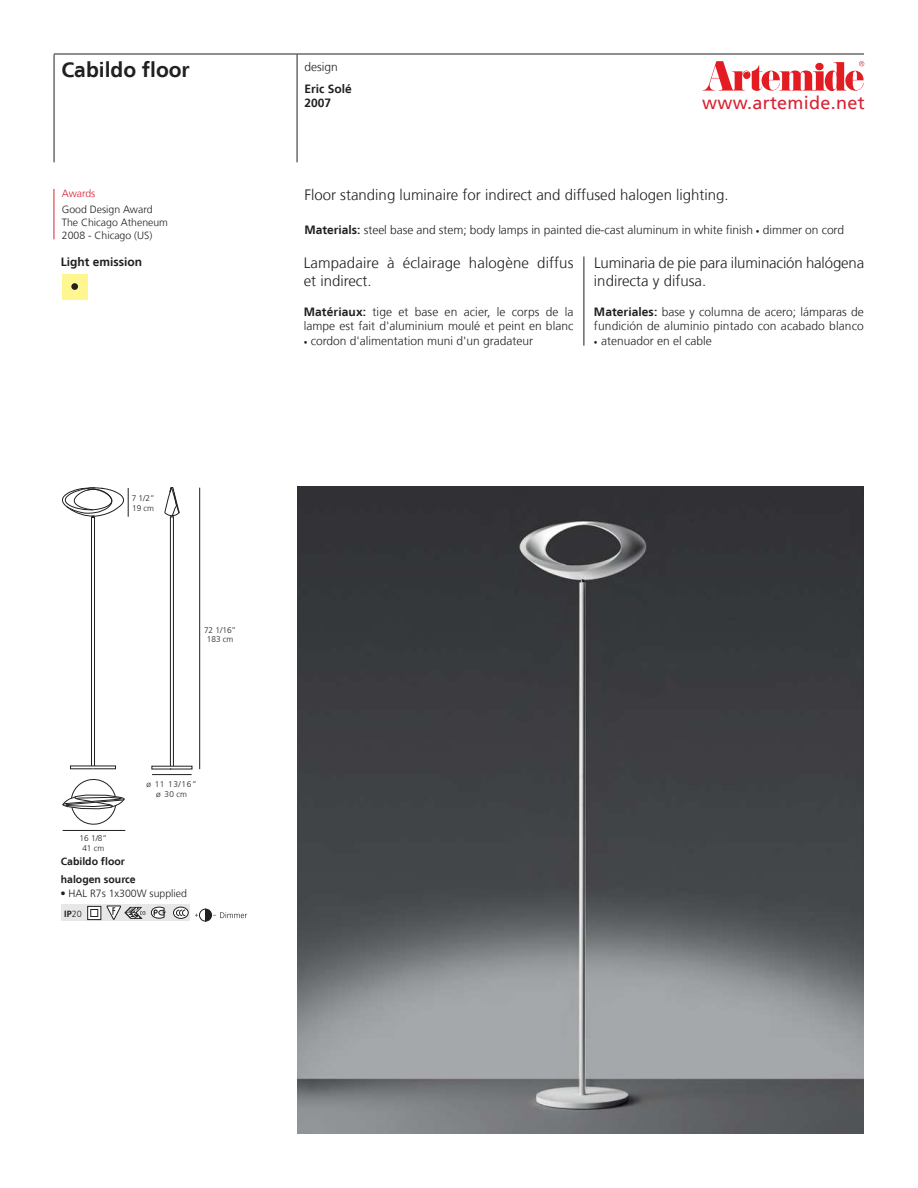
<style>
.page{position:relative;width:918px;height:1188px;background:#fff}
.page>*{position:absolute;margin:0;border:0;box-sizing:border-box;transform-origin:0 0}
.t1{font:700 21px "Frutiger LT";color:#221f1f}
.t2{font:18px "Frutiger LT";letter-spacing:.015em;color:#d92131}
.t3{font:300 15px/18px "Frutiger LT";color:#221f1f}
.t4{font:300 12px/14.4px "Frutiger LT";letter-spacing:.005em;color:#221f1f}
.t5{font:700 12px/14.4px "Frutiger LT";color:#221f1f}
.t6{font:300 10.5px/12.6px "Frutiger LT";color:#221f1f}
.t7{font:700 10.5px/18px "Frutiger LT";color:#221f1f}
.t8{font:300 10.5px "Frutiger LT";color:#d92131}
.t9{font:700 9px "Frutiger LT";color:#221f1f}
.t10{font:300 8.25px/9.9px "Frutiger LT";color:#221f1f;text-align:center}
.s1{font-weight:300}
.s2{font-weight:700}
.s3{font-size:7.5px}
</style>
<div class="page">
<hr style="left:297px;top:54px;width:1px;height:108px;background:#221f1f">
<hr style="left:54px;top:54px;width:1px;height:108px;background:#221f1f">
<hr style="left:54px;top:54px;width:810px;height:1px;background:#221f1f">
<hr style="left:584px;top:257px;width:1px;height:89px;background:#221f1f">
<img style="left:297px;top:486px;width:567px;height:648px">
<div style="left:62px;top:274px;width:25px;height:25px;background:#fff691"></div>
<div style="left:71px;top:283px;width:7px;height:7px;background:#221f1f;border-radius:50%"></div>
<svg style="left:195px;top:909px;width:52px;height:12px"></svg>
<div style="left:61px;top:904px;width:129px;height:17px;background:#e6e7e8"></div>
<svg style="left:90px;top:908px;width:9px;height:10px"></svg>
<div style="left:88px;top:906px;width:13px;height:14px;border:1px solid #221f1f"></div>
<div style="left:91px;top:909px;width:7px;height:8px;border:1px solid #221f1f"></div>
<svg style="left:151px;top:907px;width:15px;height:12px"></svg>
<svg style="left:107px;top:906px;width:38px;height:14px"></svg>
<svg style="left:173px;top:907px;width:15px;height:11px"></svg>
<div style="left:173px;top:907px;width:15px;height:12px;border:1px solid #221f1f;border-radius:50%"></div>
<svg style="left:176px;top:910px;width:10px;height:6px"></svg>
<hr style="left:54px;top:189px;width:1px;height:50px;background:#d92131">
<hr style="left:199px;top:488px;width:1px;height:281px;background:#221f1f">
<hr style="left:152px;top:774px;width:40px;height:1px;background:#221f1f">
<hr style="left:63px;top:830px;width:62px;height:1px;background:#221f1f">
<svg style="left:63px;top:779px;width:62px;height:46px"></svg>
<svg style="left:62px;top:487px;width:67px;height:30px"></svg>
<div style="left:91px;top:517px;width:4px;height:249px;border:1px solid #221f1f"></div>
<svg style="left:70px;top:766px;width:46px;height:4px"></svg>
<svg style="left:151px;top:766px;width:41px;height:4px"></svg>
<div style="left:170px;top:517px;width:4px;height:249px;border:1px solid #221f1f"></div>
<svg style="left:164px;top:487px;width:16px;height:30px"></svg>
<svg style="left:703px;top:61px;width:161px;height:30px"></svg>
<h1 class="t1" style="left:62px;top:61px;width:130px">Cabildo floor</h1>
<p class="t8" style="left:62px;top:189px;width:35px">Awards</p>
<p class="t6" style="left:62px;top:204px;width:108px">Good Design Award<br>The Chicago Atheneum<br>2008 - Chicago (US)</p>
<p class="t5" style="left:61px;top:255px;width:83px">Light emission</p>
<p class="t10" style="left:132px;top:494px;width:24px;text-align:left">7 1/2”<br>19 cm</p>
<p class="t10" style="left:204px;top:625px;width:34px">72 1/16”<br>183 cm</p>
<p class="t10" style="left:147px;top:779px;width:52px">ø 11 13/16” ø 30 cm</p>
<p class="t10" style="left:80px;top:833px;width:29px">16 1/8”<br>41 cm</p>
<p class="t7" style="left:61px;top:853px;width:77px">Cabildo floor halogen source</p>
<p class="t6" style="left:60px;top:887px;width:128px">• HAL R7s 1x300W supplied</p>
<p class="t9" style="left:64px;top:910px;width:19px">IP<span class="s1">20</span></p>
<p class="t4" style="left:304px;top:60px;width:35px">design</p>
<p class="t5" style="left:305px;top:83px;width:49px">Eric Solé<br>2007</p>
<h2 class="t2" style="left:702px;top:92px;width:164px">www.artemide.net</h2>
<p class="t3" style="left:304px;top:187px;width:426px">Floor standing luminaire for indirect and diffused halogen lighting.</p>
<p class="t4" style="left:304px;top:224px;width:541px"><span class="s2">Materials:</span> steel base and stem; body lamps in painted die-cast aluminum in white finish <span class="s3">•</span> dimmer on cord</p>
<p class="t3" style="left:304px;top:255px;width:271px">Lampadaire à éclairage halogène diffus et indirect.</p>
<p class="t4" style="left:304px;top:305px;width:271px"><span class="s2">Matériaux:</span> tige et base en acier, le corps de la lampe est fait d'aluminium moulé et peint en blanc</p>
<p class="t4" style="left:304px;top:334px;width:231px"><span class="s3">•</span> cordon d'alimentation muni d'un gradateur</p>
<p class="t3" style="left:594px;top:255px;width:272px">Luminaria de pie para iluminación halógena indirecta y difusa.</p>
<p class="t4" style="left:594px;top:305px;width:271px"><span class="s2">Materiales:</span> base y columna de acero; lámparas de fundición de aluminio pintado con acabado blanco</p>
<p class="t4" style="left:594px;top:334px;width:119px"><span class="s3">•</span> atenuador en el cable</p>
</div>
